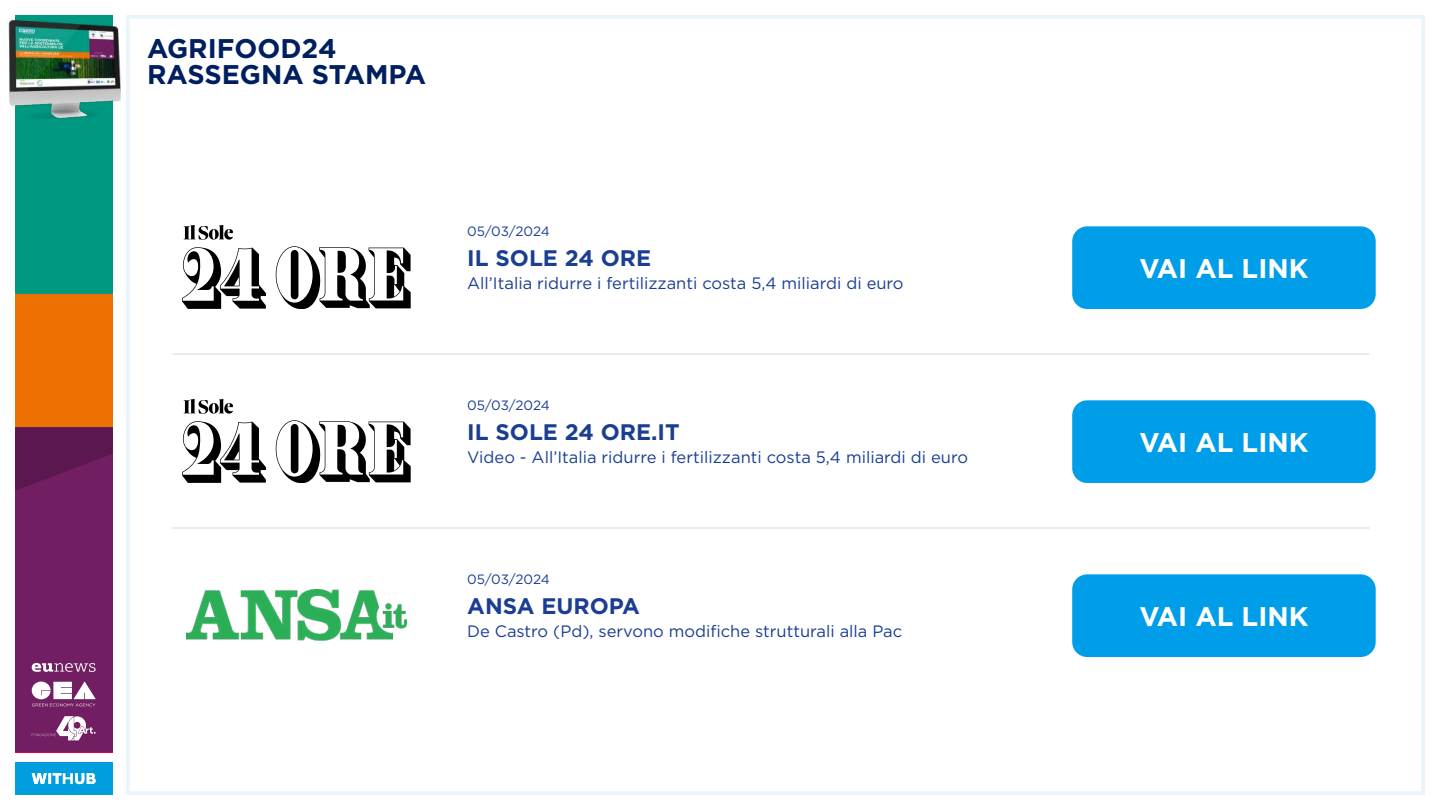
<style>
.page{position:relative;width:1440px;height:810px;background:#fff}
.page>*{position:absolute;margin:0;border:0;box-sizing:border-box;transform-origin:0 0}
.t1{font:700 27px "Gotham";color:#fff}
.t2{font:700 27px/26.2px "Gotham";color:#001f5f}
.t3{font:700 22.5px "Gotham";color:#1b3e92}
.t4{font:16.5px "Gotham";color:#1b3e92}
.t5{font:13.5px "Gotham";letter-spacing:-.01em;color:#1b3e92}
</style>
<div class="page">
<div style="left:15px;top:15px;width:97px;height:279px;background:#009881"></div>
<div style="left:15px;top:294px;width:97px;height:133px;background:#ed7102"></div>
<div style="left:15px;top:427px;width:97px;height:325px;background:#721e62"></div>
<svg style="left:15px;top:427px;width:97px;height:64px"></svg>
<div style="left:15px;top:762px;width:97px;height:33px;background:#009edf"></div>
<svg style="left:32px;top:681px;width:64px;height:25px"></svg>
<svg style="left:32px;top:663px;width:64px;height:9px"></svg>
<svg style="left:32px;top:716px;width:64px;height:24px"></svg>
<svg style="left:32px;top:773px;width:64px;height:11px"></svg>
<img style="left:7px;top:15px;width:150px;height:123px">
<hr style="left:172px;top:353px;width:1198px;height:2px;background:#e5e5e5">
<hr style="left:172px;top:527px;width:1198px;height:2px;background:#e5e5e5">
<svg style="left:182px;top:225px;width:229px;height:84px"></svg>
<div style="left:1072px;top:226px;width:304px;height:83px;background:#009ee8;border-radius:15px"></div>
<svg style="left:182px;top:399px;width:229px;height:84px"></svg>
<div style="left:1072px;top:400px;width:304px;height:83px;background:#009ee8;border-radius:15px"></div>
<img style="left:186px;top:590px;width:220px;height:50px">
<div style="left:1072px;top:574px;width:304px;height:83px;background:#009ee8;border-radius:15px"></div>
<h1 class="t2" style="left:147px;top:35px;width:281px">AGRIFOOD24<br>RASSEGNA STAMPA</h1>
<p class="t5" style="left:467px;top:223px;width:84px">05/03/2024</p>
<h2 class="t3" style="left:467px;top:244px;width:185px">IL SOLE 24 ORE</h2>
<p class="t4" style="left:467px;top:272px;width:438px">All’Italia ridurre i fertilizzanti costa 5,4 miliardi di euro</p>
<p class="t5" style="left:467px;top:397px;width:84px">05/03/2024</p>
<h2 class="t3" style="left:467px;top:418px;width:214px">IL SOLE 24 ORE.IT</h2>
<p class="t4" style="left:467px;top:446px;width:502px">Video - All’Italia ridurre i fertilizzanti costa 5,4 miliardi di euro</p>
<p class="t5" style="left:467px;top:571px;width:84px">05/03/2024</p>
<h2 class="t3" style="left:467px;top:592px;width:174px">ANSA EUROPA</h2>
<p class="t4" style="left:467px;top:620px;width:437px">De Castro (Pd), servono modifiche strutturali alla Pac</p>
<h1 class="t1" style="left:1139px;top:251px;width:171px">VAI AL LINK</h1>
<h1 class="t1" style="left:1139px;top:425px;width:171px">VAI AL LINK</h1>
<h1 class="t1" style="left:1139px;top:599px;width:171px">VAI AL LINK</h1>
</div>
